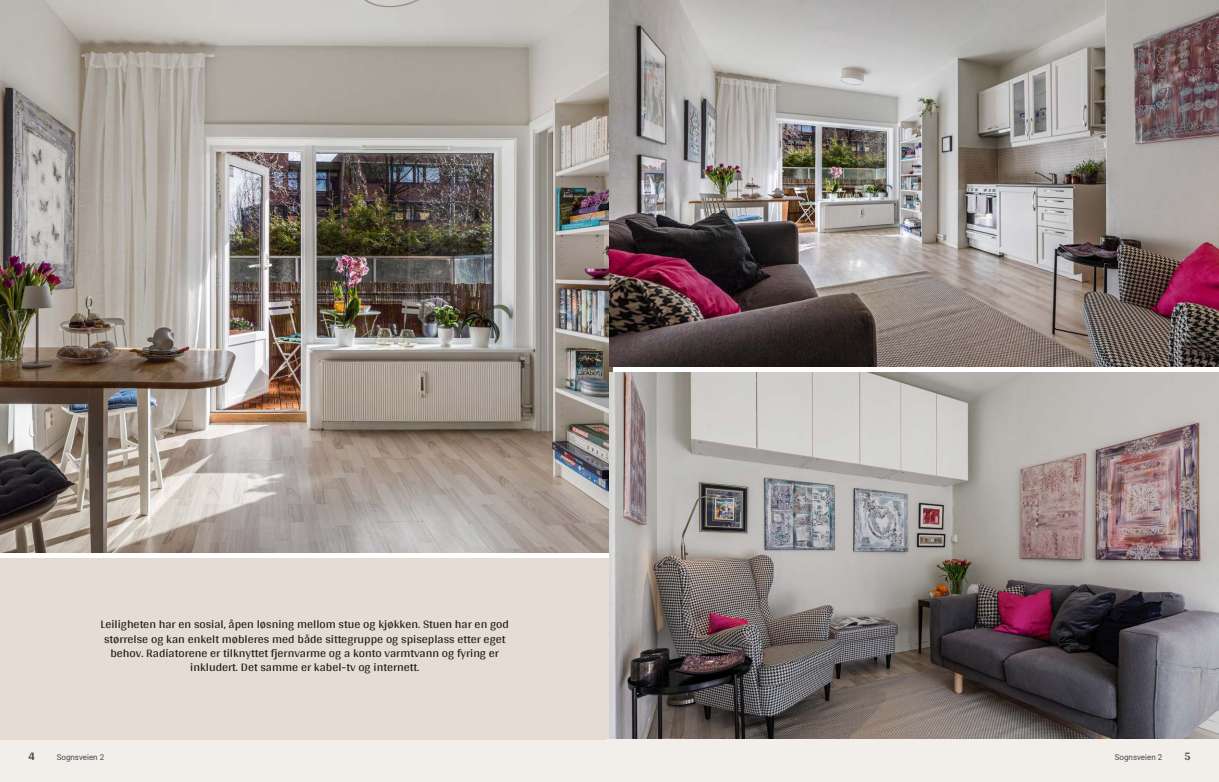
<style>
.page{position:relative;width:1219px;height:782px;background:#fff}
.page>*{position:absolute;margin:0;border:0;box-sizing:border-box;transform-origin:0 0}
.t1{font:12px/14px "Arya";color:#1d1d1b;text-align:center}
.t2{font:700 12px "Arya";color:#414749}
.t3{font:8px "Roboto Vitec";color:#414749}
</style>
<div class="page">
<img style="left:0;top:0;width:612px;height:552px">
<div style="left:0;top:739px;width:612px;height:42px;background:#f2eeea"></div>
<div style="left:0;top:558px;width:612px;height:181px;background:#e5dcd4"></div>
<img style="left:609px;top:0;width:610px;height:367px">
<img style="left:609px;top:372px;width:610px;height:367px">
<div style="left:607px;top:739px;width:612px;height:42px;background:#f2eeea"></div>
<p class="t1" style="left:100px;top:617px;width:410px">Leiligheten har en sosial, åpen løsning mellom stue og kjøkken. Stuen har en god størrelse og kan enkelt møbleres med både sittegruppe og spiseplass etter eget behov. Radiatorene er tilknyttet fjernvarme og a konto varmtvann og fyring er inkludert. Det samme er kabel‑tv og internett.</p>
<p class="t2" style="left:28px;top:749px;width:8px">4</p>
<p class="t3" style="left:57px;top:751px;width:49px">Sognsveien 2</p>
<p class="t3" style="left:1115px;top:751px;width:49px">Sognsveien 2</p>
<p class="t2" style="left:1184px;top:749px;width:8px">5</p>
</div>
